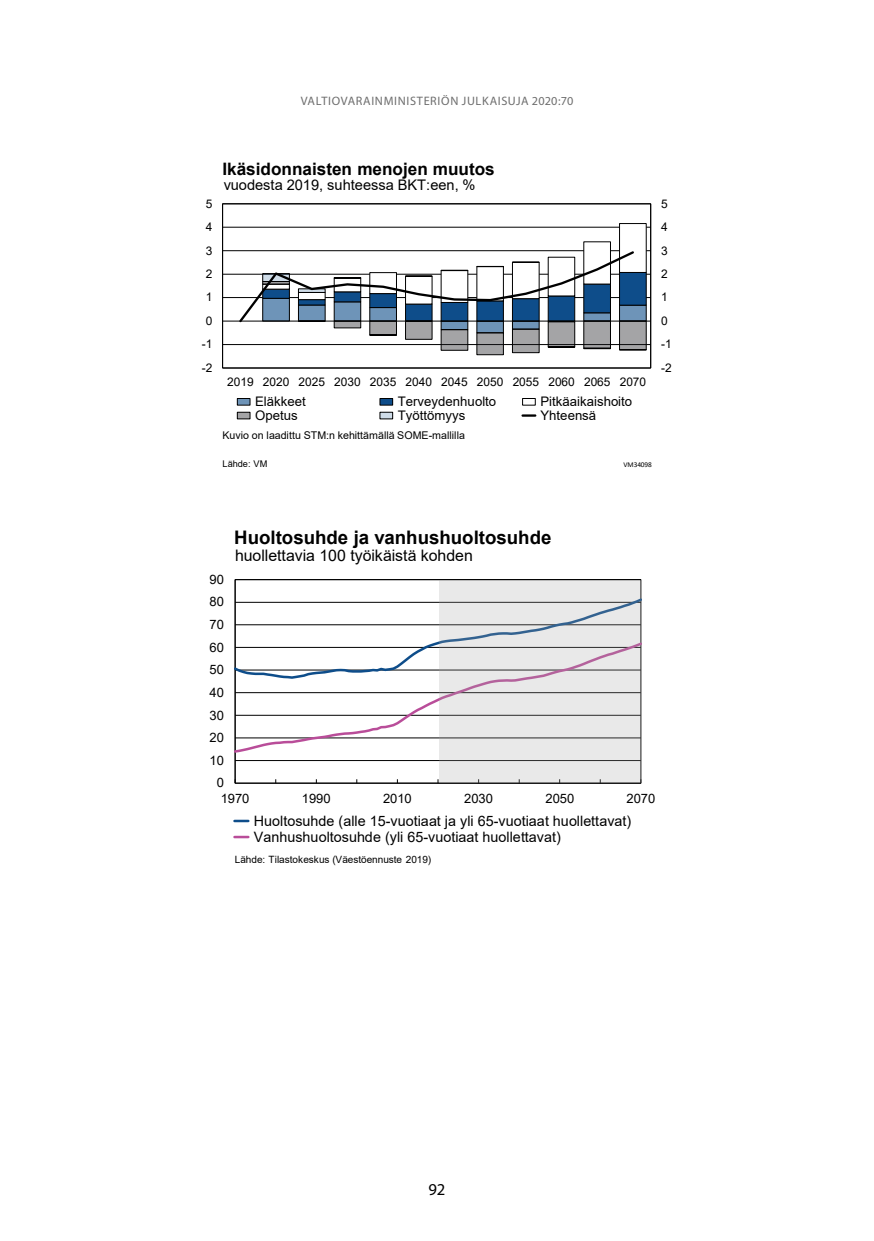
<style>
.page{position:relative;width:874px;height:1241px;background:#fff}
.page>*{position:absolute;margin:0;border:0;box-sizing:border-box;transform-origin:0 0}
.t1{font:700 18.72px "Arial";color:#000}
.t2{font:700 17.15px "Arial";color:#000}
.t3{font:16.62px "Myriad Pro";color:#000}
.t4{font:15.92px "Arial";color:#000}
.t5{font:14.53px "Arial";color:#000}
.t6{font:14.35px/16.1px "Arial";color:#000}
.t7{font:13.12px "Arial";color:#000}
.t8{font:12.95px "Arial";letter-spacing:.005em;color:#000}
.t9{font:12.25px "Myriad Pro";letter-spacing:.05em;color:#6e6e6e}
.t10{font:11.9px "Arial";letter-spacing:.005em;color:#000}
.t11{font:10.67px "Arial";color:#000}
.t12{font:9.97px "Arial";letter-spacing:-.005em;color:#000}
.t13{font:9.28px "Arial";letter-spacing:-.005em;color:#000}
.t14{font:7.35px "Calibri";letter-spacing:-.005em;color:#000}
</style>
<div class="page">
<hr style="left:222px;top:344px;width:428px;height:1px;background:#000">
<hr style="left:222px;top:297px;width:428px;height:1px;background:#000">
<hr style="left:222px;top:274px;width:428px;height:1px;background:#000">
<hr style="left:222px;top:250px;width:428px;height:1px;background:#000">
<hr style="left:222px;top:227px;width:428px;height:1px;background:#000">
<div style="left:222px;top:203px;width:428px;height:165px;border:1px solid #000"></div>
<hr style="left:650px;top:204px;width:1px;height:164px;background:#000">
<hr style="left:222px;top:204px;width:1px;height:164px;background:#000">
<hr style="left:222px;top:321px;width:428px;height:1px;background:#000">
<svg style="left:237px;top:223px;width:409px;height:132px"></svg>
<div style="left:237px;top:398px;width:13px;height:7px;background:#6e94b8"></div>
<div style="left:237px;top:398px;width:13px;height:7px;border:1px solid #000"></div>
<div style="left:380px;top:398px;width:12px;height:7px;background:#0e4d8a"></div>
<div style="left:379px;top:398px;width:13px;height:7px;border:1px solid #000"></div>
<div style="left:522px;top:398px;width:13px;height:7px;border:1px solid #000"></div>
<div style="left:237px;top:412px;width:13px;height:7px;background:#a4a4a6"></div>
<div style="left:237px;top:412px;width:13px;height:7px;border:1px solid #000"></div>
<div style="left:380px;top:412px;width:12px;height:7px;background:#cfdce8"></div>
<div style="left:379px;top:412px;width:13px;height:7px;border:1px solid #000"></div>
<svg style="left:522px;top:414px;width:13px;height:2px"></svg>
<hr style="left:235px;top:760px;width:405px;height:1px;background:#000">
<hr style="left:235px;top:579px;width:1px;height:204px;background:#000">
<hr style="left:235px;top:782px;width:405px;height:1px;background:#000">
<svg style="left:235px;top:596px;width:203px;height:44px"></svg>
<svg style="left:235px;top:640px;width:203px;height:114px"></svg>
<hr style="left:234px;top:819px;width:14px;height:3px;background:#0e4d8a">
<hr style="left:234px;top:835px;width:14px;height:3px;background:#b94d99">
<div style="left:438px;top:580px;width:203px;height:202px;background:#a6a6a6;opacity:.25"></div>
<p class="t9" style="left:300px;top:94px;width:274px">VALTIOVARAINMINISTERIÖN JULKAISUJA 2020:70</p>
<p class="t2" style="left:222px;top:156px;width:274px">Ikäsidonnaisten menojen muutos</p>
<p class="t5" style="left:223px;top:175px;width:253px">vuodesta 2019, suhteessa BKT:een, %</p>
<p class="t10" style="left:205px;top:195px;width:8px">5</p>
<p class="t10" style="left:660px;top:195px;width:8px">5</p>
<p class="t10" style="left:205px;top:219px;width:8px">4</p>
<p class="t10" style="left:660px;top:219px;width:8px">4</p>
<p class="t10" style="left:205px;top:242px;width:8px">3</p>
<p class="t10" style="left:660px;top:242px;width:8px">3</p>
<p class="t10" style="left:205px;top:265px;width:8px">2</p>
<p class="t10" style="left:660px;top:265px;width:8px">2</p>
<p class="t10" style="left:205px;top:289px;width:8px">1</p>
<p class="t10" style="left:660px;top:289px;width:8px">1</p>
<p class="t10" style="left:205px;top:312px;width:8px">0</p>
<p class="t10" style="left:660px;top:312px;width:8px">0</p>
<p class="t10" style="left:202px;top:336px;width:12px">-1</p>
<p class="t10" style="left:660px;top:336px;width:12px">-1</p>
<p class="t10" style="left:202px;top:359px;width:12px">-2</p>
<p class="t10" style="left:660px;top:359px;width:12px">-2</p>
<p class="t10" style="left:227px;top:373px;width:420px">2019 2020 2025 2030 2035 2040 2045 2050 2055 2060 2065 2070</p>
<p class="t7" style="left:255px;top:392px;width:52px">Eläkkeet</p>
<p class="t7" style="left:397px;top:392px;width:100px">Terveydenhuolto</p>
<p class="t7" style="left:540px;top:392px;width:93px">Pitkäaikaishoito</p>
<p class="t7" style="left:255px;top:406px;width:44px">Opetus</p>
<p class="t7" style="left:397px;top:406px;width:69px">Työttömyys</p>
<p class="t7" style="left:540px;top:406px;width:57px">Yhteensä</p>
<p class="t11" style="left:222px;top:427px;width:244px">Kuvio on laadittu STM:n kehittämällä SOME-mallilla</p>
<p class="t13" style="left:222px;top:458px;width:46px">Lähde: VM</p>
<p class="t14" style="left:623px;top:460px;width:30px">VM34098</p>
<p class="t8" style="left:209px;top:570px;width:16px">90</p>
<p class="t8" style="left:209px;top:593px;width:16px">80</p>
<p class="t8" style="left:209px;top:615px;width:16px">70</p>
<p class="t8" style="left:209px;top:638px;width:16px">60</p>
<p class="t8" style="left:209px;top:660px;width:16px">50</p>
<p class="t8" style="left:209px;top:683px;width:16px">40</p>
<p class="t8" style="left:209px;top:706px;width:16px">30</p>
<p class="t8" style="left:209px;top:728px;width:16px">20</p>
<p class="t8" style="left:209px;top:751px;width:16px">10</p>
<p class="t8" style="left:217px;top:773px;width:9px">0</p>
<p class="t1" style="left:234px;top:524px;width:319px">Huoltosuhde ja vanhushuoltosuhde</p>
<p class="t4" style="left:235px;top:544px;width:239px">huollettavia 100 työikäistä kohden</p>
<p class="t8" style="left:221px;top:789px;width:30px">1970</p>
<p class="t8" style="left:302px;top:789px;width:30px">1990</p>
<p class="t8" style="left:383px;top:789px;width:30px">2010</p>
<p class="t8" style="left:464px;top:789px;width:30px">2030</p>
<p class="t8" style="left:545px;top:789px;width:30px">2050</p>
<p class="t8" style="left:626px;top:789px;width:30px">2070</p>
<p class="t6" style="left:254px;top:812px;width:379px">Huoltosuhde (alle 15-vuotiaat ja yli 65-vuotiaat huollettavat)<br>Vanhushuoltosuhde (yli 65-vuotiaat huollettavat)</p>
<p class="t12" style="left:235px;top:852px;width:198px">Lähde: Tilastokeskus (Väestöennuste 2019)</p>
<p class="t3" style="left:428px;top:1178px;width:18px">92</p>
</div>
